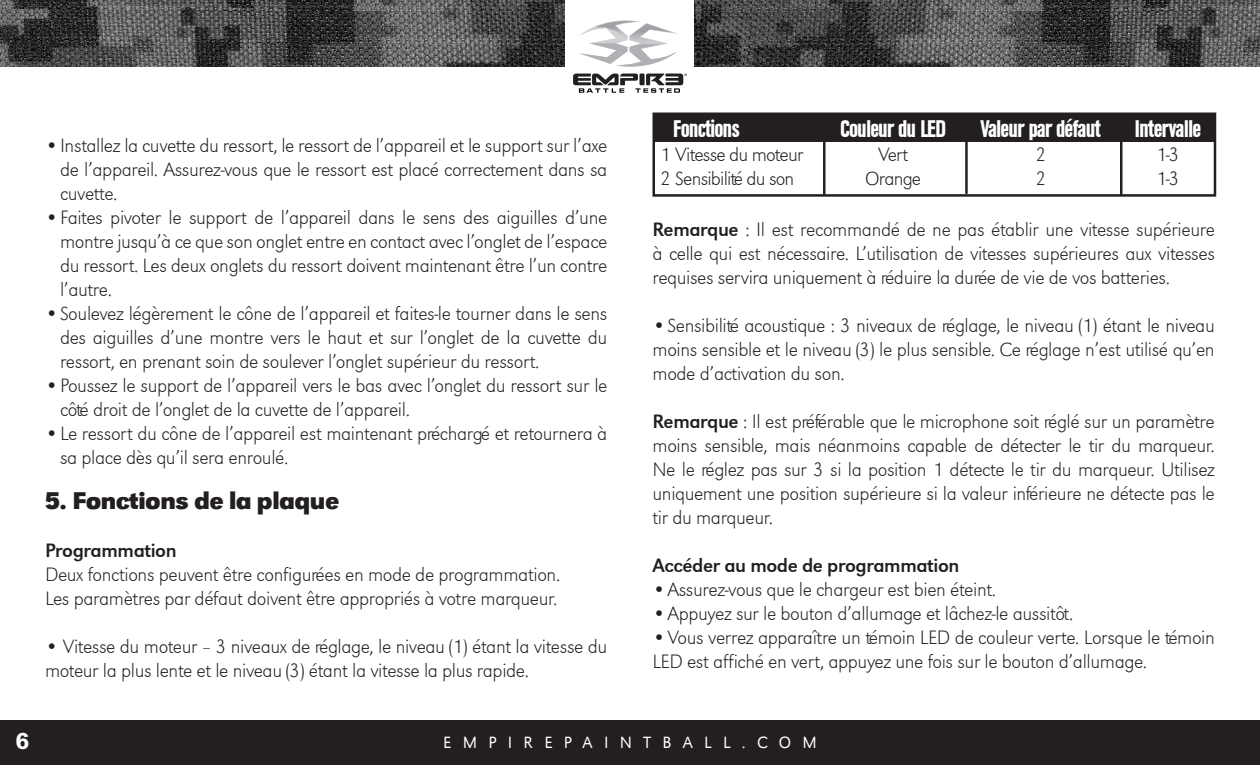
<style>
.page{position:relative;width:1260px;height:765px;background:#fff}
.page>*{position:absolute;margin:0;border:0;box-sizing:border-box;transform-origin:0 0}
.t1{font:700 condensed 25px "URW Grotesk T";letter-spacing:-.04em;color:#fff}
.t2{font:700 25px "URW Grotesk T";letter-spacing:-.02em;color:#231f20}
.t3{font:800 22.5px "Arial";color:#fff}
.t4{font:20px/24px "URW Grotesk T Extr Ligh";letter-spacing:-.02em;color:#231f20;text-align:justify}
.t5{font:20px "URW Grotesk T";letter-spacing:-.02em;color:#231f20}
.t6{font:20px "URW Grotesk T Extr Ligh";letter-spacing:-.04em;color:#231f20}
.t7{font:16.75px "URW Grotesk SCT Ligh";letter-spacing:.675em;color:#fff}
.s1{font-family:"URW Grotesk T"}
</style>
<div class="page">
<div style="left:0;top:720px;width:1260px;height:45px;background:#231f20"></div>
<img style="left:0;top:0;width:1260px;height:67px">
<div style="left:566px;top:0;width:128px;height:96px;background:#fff"></div>
<svg style="left:573px;top:20px;width:114px;height:73px"></svg>
<div style="left:654px;top:113px;width:561px;height:29px;background:#231f20"></div>
<div style="left:652px;top:112px;width:564px;height:85px;border:2px solid #231f20"></div>
<hr style="left:823px;top:141px;width:3px;height:54px;background:#231f20">
<hr style="left:965px;top:140px;width:3px;height:54px;background:#231f20">
<hr style="left:1120px;top:141px;width:2px;height:54px;background:#231f20">
<p class="t4" style="left:60px;top:133px;width:549px;text-indent:-15px">•Installez la cuvette du ressort, le ressort de l’appareil et le support sur l’axe de l’appareil. Assurez-vous que le ressort est placé correctement dans sa cuvette.</p>
<p class="t4" style="left:60px;top:205px;width:549px;text-indent:-15px">•Faites pivoter le support de l’appareil dans le sens des aiguilles d’une montre jusqu’à ce que son onglet entre en contact avec l’onglet de l’espace du ressort. Les deux onglets du ressort doivent maintenant être l’un contre l’autre.</p>
<p class="t4" style="left:60px;top:301px;width:549px;text-indent:-15px">•Soulevez légèrement le cône de l’appareil et faites-le tourner dans le sens des aiguilles d’une montre vers le haut et sur l’onglet de la cuvette du ressort, en prenant soin de soulever l’onglet supérieur du ressort.</p>
<p class="t4" style="left:60px;top:373px;width:549px;text-indent:-15px">•Poussez le support de l’appareil vers le bas avec l’onglet du ressort sur le côté droit de l’onglet de la cuvette de l’appareil.</p>
<p class="t4" style="left:60px;top:421px;width:549px;text-indent:-15px">•Le ressort du cône de l’appareil est maintenant préchargé et retournera à sa place dès qu’il sera enroulé.</p>
<p class="t2" style="left:45px;top:486px;width:296px">5. Fonctions de la plaque</p>
<p class="t5" style="left:45px;top:539px;width:133px">Programmation</p>
<p class="t4" style="left:45px;top:562px;width:517px">Deux fonctions peuvent être configurées en mode de programmation.<br>Les paramètres par défaut doivent être appropriés à votre marqueur.</p>
<p class="t4" style="left:45px;top:634px;width:564px">• Vitesse du moteur – 3 niveaux de réglage, le niveau (1) étant la vitesse du moteur la plus lente et le niveau (3) étant la vitesse la plus rapide.</p>
<p class="t1" style="left:673px;top:115px;width:68px">Fonctions</p>
<p class="t1" style="left:840px;top:115px;width:108px">Couleur du LED</p>
<p class="t1" style="left:981px;top:115px;width:122px">Valeur par défaut</p>
<p class="t1" style="left:1134px;top:115px;width:68px">Intervalle</p>
<p class="t6" style="left:660px;top:142px;width:145px">1 Vitesse du moteur</p>
<p class="t4" style="left:878px;top:142px;width:32px">Vert</p>
<p class="t4" style="left:1035px;top:142px;width:12px">2</p>
<p class="t4" style="left:1156px;top:142px;width:25px">1-3</p>
<p class="t6" style="left:660px;top:166px;width:136px">2 Sensibilité du son</p>
<p class="t4" style="left:865px;top:166px;width:58px">Orange</p>
<p class="t4" style="left:1035px;top:166px;width:12px">2</p>
<p class="t4" style="left:1156px;top:166px;width:25px">1-3</p>
<p class="t4" style="left:652px;top:217px;width:564px"><span class="s1">Remarque</span> : Il est recommandé de ne pas établir une vitesse supérieure à celle qui est nécessaire. L’utilisation de vitesses supérieures aux vitesses requises servira uniquement à réduire la durée de vie de vos batteries.</p>
<p class="t4" style="left:652px;top:313px;width:564px">•Sensibilité acoustique : 3 niveaux de réglage, le niveau (1) étant le niveau moins sensible et le niveau (3) le plus sensible. Ce réglage n’est utilisé qu’en mode d’activation du son.</p>
<p class="t4" style="left:652px;top:409px;width:564px"><span class="s1">Remarque</span> : Il est préférable que le microphone soit réglé sur un paramètre moins sensible, mais néanmoins capable de détecter le tir du marqueur.<br>Ne le réglez pas sur 3 si la position 1 détecte le tir du marqueur. Utilisez uniquement une position supérieure si la valeur inférieure ne détecte pas le tir du marqueur.</p>
<p class="t5" style="left:652px;top:554px;width:309px">Accéder au mode de programmation</p>
<p class="t4" style="left:652px;top:577px;width:345px">•Assurez-vous que le chargeur est bien éteint.</p>
<p class="t4" style="left:652px;top:601px;width:422px">•Appuyez sur le bouton d’allumage et lâchez-le aussitôt.</p>
<p class="t4" style="left:652px;top:625px;width:564px">•Vous verrez apparaître un témoin LED de couleur verte. Lorsque le témoin<br>LED est affiché en vert, appuyez une fois sur le bouton d’allumage.</p>
<p class="t3" style="left:16px;top:727px;width:15px">6</p>
<p class="t7" style="left:443px;top:733px;width:375px">EMPIREPAINTBALL.COM</p>
</div>
